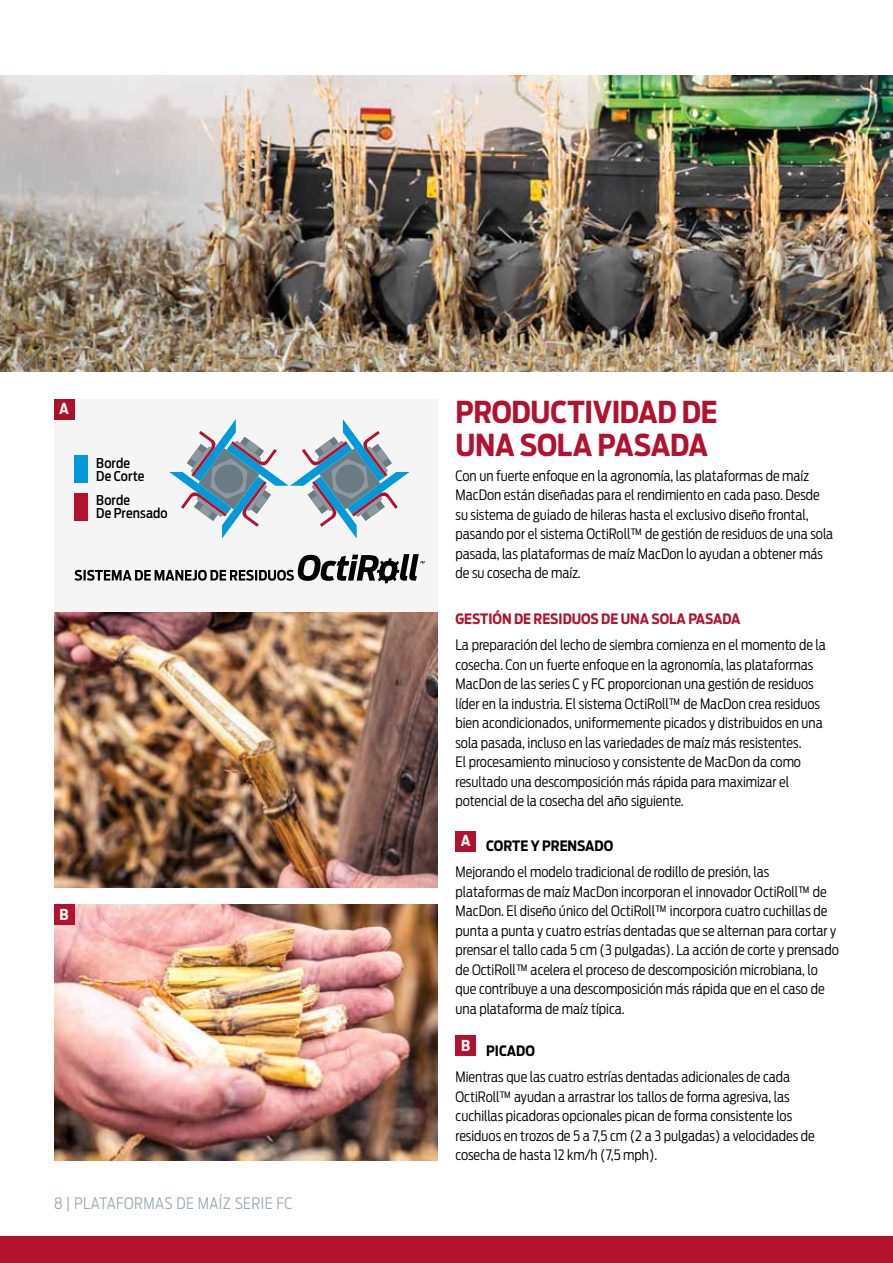
<style>
.page{position:relative;width:893px;height:1263px;background:#fff}
.page>*{position:absolute;margin:0;border:0;box-sizing:border-box;transform-origin:0 0}
.t1{font:700 30px/33px "Antenna Cond";letter-spacing:-.01em;color:#b2122d}
.t2{font:300 15.75px "Antenna Cond";letter-spacing:.025em;color:#9eacb5}
.t3{font:700 15px "Antenna Cond";color:#fff}
.t4{font:300 14.25px/19.5px "Antenna Cond";color:#000}
.t5{font:700 14.25px "Antenna Cond";color:#b2122d}
.t6{font:500 13.5px/12.8px "Antenna Cond";letter-spacing:.01em;color:#000}
.s1{font-weight:700}
</style>
<div class="page">
<img style="left:0;top:76px;width:893px;height:296px">
<div style="left:455px;top:831px;width:21px;height:20px;background:#b2122d"></div>
<div style="left:455px;top:1036px;width:21px;height:20px;background:#b2122d"></div>
<img style="left:54px;top:612px;width:383px;height:276px">
<img style="left:54px;top:904px;width:383px;height:256px">
<div style="left:54px;top:904px;width:20px;height:20px;background:#b2122d"></div>
<div style="left:54px;top:399px;width:383px;height:213px;background:#f5f5f5"></div>
<svg style="left:169px;top:419px;width:241px;height:120px"></svg>
<div style="left:74px;top:456px;width:14px;height:27px;background:#0099da"></div>
<div style="left:74px;top:494px;width:14px;height:27px;background:#b2122d"></div>
<svg style="left:74px;top:554px;width:351px;height:29px"></svg>
<div style="left:0;top:1236px;width:893px;height:27px;background:#b2122d"></div>
<p class="t3" style="left:59px;top:400px;width:11px">A</p>
<p class="t6" style="left:96px;top:457px;width:50px">Borde<br>De Corte</p>
<p class="t6" style="left:96px;top:494px;width:73px">Borde<br>De Prensado</p>
<p class="t3" style="left:60px;top:905px;width:11px">B</p>
<p class="t2" style="left:54px;top:1194px;width:240px">8 | PLATAFORMAS DE MAÍZ SERIE FC</p>
<h1 class="t1" style="left:455px;top:396px;width:264px">PRODUCTIVIDAD DE<br>UNA SOLA PASADA</h1>
<p class="t4" style="left:455px;top:466px;width:379px">Con un fuerte enfoque en la agronomía, las plataformas de maíz MacDon están diseñadas para el rendimiento en cada paso. Desde su sistema de guiado de hileras hasta el exclusivo diseño frontal, pasando por el sistema OctiRoll™ de gestión de residuos de una sola pasada, las plataformas de maíz MacDon lo ayudan a obtener más de su cosecha de maíz.</p>
<p class="t5" style="left:455px;top:610px;width:287px">GESTIÓN DE RESIDUOS DE UNA SOLA PASADA</p>
<p class="t4" style="left:455px;top:635px;width:372px">La preparación del lecho de siembra comienza en el momento de la cosecha. Con un fuerte enfoque en la agronomía, las plataformas MacDon de las series C y FC proporcionan una gestión de residuos líder en la industria. El sistema OctiRoll™ de MacDon crea residuos bien acondicionados, uniformemente picados y distribuidos en una sola pasada, incluso en las variedades de maíz más resistentes.<br>El procesamiento minucioso y consistente de MacDon da como resultado una descomposición más rápida para maximizar el potencial de la cosecha del año siguiente.</p>
<p class="t4" style="left:455px;top:833px;width:315px;line-height:26.2px;text-indent:5px"><sup>A</sup> <span class="s1">CORTE Y PRENSADO<br></span>Mejorando el modelo tradicional de rodillo de presión, las</p>
<p class="t4" style="left:455px;top:882px;width:385px">plataformas de maíz MacDon incorporan el innovador OctiRoll™ de MacDon. El diseño único del OctiRoll™ incorpora cuatro cuchillas de punta a punta y cuatro estrías dentadas que se alternan para cortar y prensar el tallo cada 5 cm (3 pulgadas). La acción de corte y prensado de OctiRoll™ acelera el proceso de descomposición microbiana, lo que contribuye a una descomposición más rápida que en el caso de una plataforma de maíz típica.</p>
<p class="t4" style="left:455px;top:1038px;width:336px;line-height:26.2px;text-indent:6px"><sup>B</sup> <span class="s1">PICADO<br></span>Mientras que las cuatro estrías dentadas adicionales de cada</p>
<p class="t4" style="left:455px;top:1087px;width:361px">OctiRoll™ ayudan a arrastrar los tallos de forma agresiva, las cuchillas picadoras opcionales pican de forma consistente los residuos en trozos de 5 a 7,5 cm (2 a 3 pulgadas) a velocidades de cosecha de hasta 12 km/h (7,5 mph).</p>
</div>
